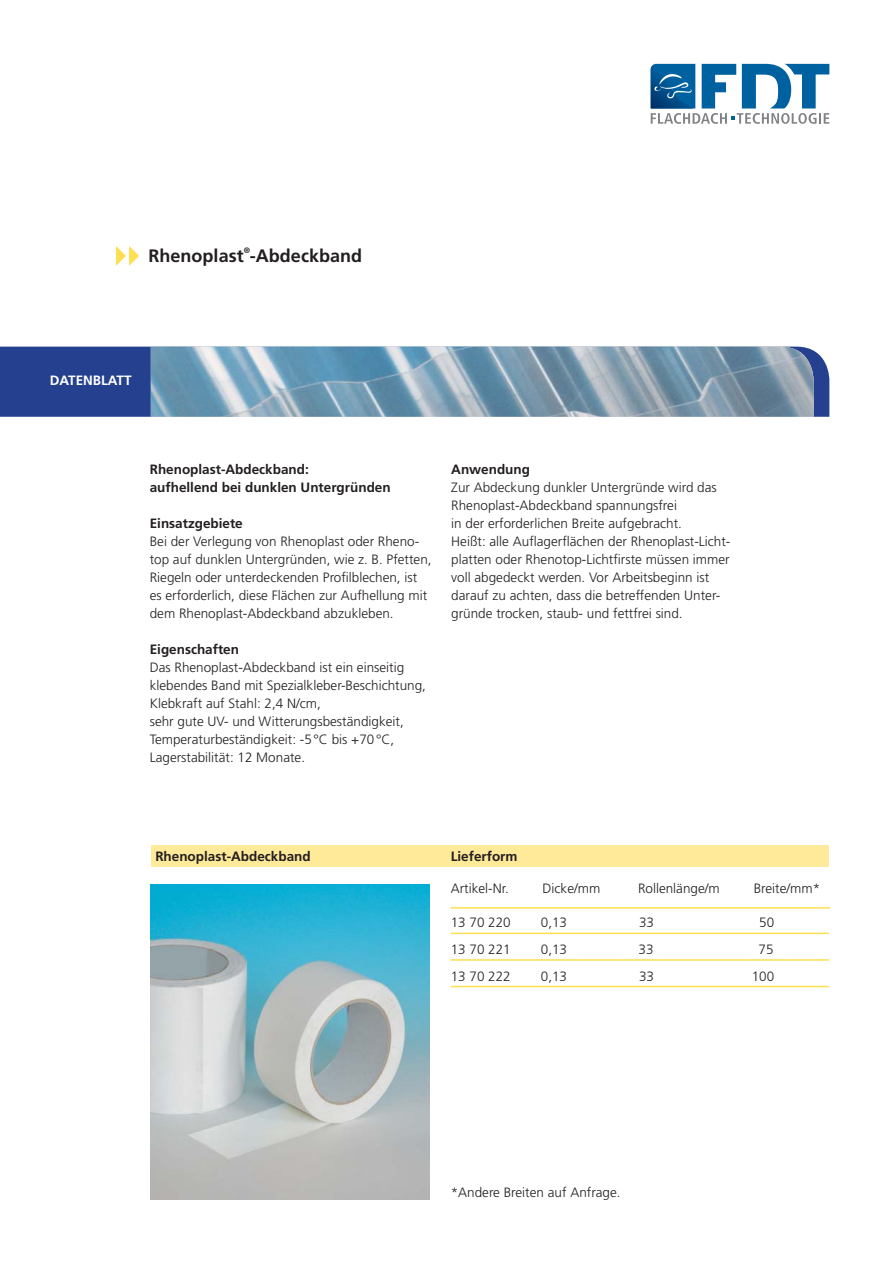
<style>
.page{position:relative;width:893px;height:1263px;background:#fff}
.page>*{position:absolute;margin:0;border:0;box-sizing:border-box;transform-origin:0 0}
.t1{font:700 18px "Frutiger";color:#231f20}
.t2{font:300 13.5px/18px "Frutiger";color:#231f20}
.t3{font:700 13.5px/18px "Frutiger";color:#231f20}
.t4{font:700 13.5px "Frutiger";color:#fff}
.t5{font:700 7.8px "Frutiger";color:#231f20}
</style>
<div class="page">
<div style="left:151px;top:846px;width:678px;height:21px;background:#ffea99"></div>
<div style="left:0;top:347px;width:829px;height:70px;background:#25408e"></div>
<svg style="left:116px;top:246px;width:23px;height:20px"></svg>
<img style="left:151px;top:347px;width:662px;height:70px">
<img style="left:151px;top:884px;width:278px;height:315px">
<hr style="left:451px;top:907px;width:378px;height:2px;background:#ffde4f">
<hr style="left:451px;top:933px;width:378px;height:1px;background:#ffde4f">
<hr style="left:451px;top:959px;width:378px;height:2px;background:#ffde4f">
<hr style="left:451px;top:986px;width:378px;height:1px;background:#ffde4f">
<svg style="left:650px;top:64px;width:179px;height:60px"></svg>
<p class="t5" style="left:244px;top:247px;width:8px">®</p>
<h1 class="t1" style="left:149px;top:248px;width:215px">Rhenoplast -Abdeckband</h1>
<p class="t4" style="left:50px;top:375px;width:83px">DATENBLATT</p>
<p class="t3" style="left:150px;top:461px;width:242px">Rhenoplast-Abdeckband:<br>aufhellend bei dunklen Untergründen</p>
<p class="t3" style="left:150px;top:515px;width:95px">Einsatzgebiete</p>
<p class="t2" style="left:150px;top:533px;width:283px">Bei der Verlegung von Rhenoplast oder Rheno&shy;top auf dunklen Untergründen, wie z. B. Pfetten, Riegeln oder unterdeckenden Profilblechen, ist es erforderlich, diese Flächen zur Aufhellung mit dem Rhenoplast-Abdeckband abzukleben.</p>
<p class="t3" style="left:150px;top:641px;width:91px">Eigenschaften</p>
<p class="t2" style="left:150px;top:659px;width:278px">Das Rhenoplast-Abdeckband ist ein einseitig klebendes Band mit Spezialkleber-Beschichtung, Klebkraft auf Stahl: 2,4 N/cm,<br>sehr gute UV- und Witterungsbeständigkeit, Temperaturbeständigkeit: -5 °C bis +70 °C, Lagerstabilität: 12 Monate.</p>
<p class="t3" style="left:451px;top:461px;width:80px">Anwendung</p>
<p class="t2" style="left:451px;top:479px;width:281px">Zur Abdeckung dunkler Untergründe wird das Rhenoplast-Abdeckband spannungsfrei<br>in der erforderlichen Breite aufgebracht.<br>Heißt: alle Auflagerflächen der Rhenoplast-Licht&shy;platten oder Rhenotop-Lichtfirste müssen immer voll abgedeckt werden. Vor Arbeitsbeginn ist darauf zu achten, dass die betreffenden Unter&shy;gründe trocken, staub- und fettfrei sind.</p>
<p class="t3" style="left:155px;top:848px;width:157px">Rhenoplast-Abdeckband</p>
<p class="t3" style="left:450px;top:848px;width:68px">Lieferform</p>
<p class="t2" style="left:450px;top:880px;width:60px">Artikel-Nr.</p>
<p class="t2" style="left:542px;top:880px;width:59px">Dicke/mm</p>
<p class="t2" style="left:638px;top:880px;width:83px">Rollenlänge/m</p>
<p class="t2" style="left:753px;top:880px;width:68px">Breite/mm*</p>
<p class="t2" style="left:450px;top:914px;width:62px">13 70 220</p>
<p class="t2" style="left:541px;top:914px;width:28px">0,13</p>
<p class="t2" style="left:639px;top:914px;width:17px">33</p>
<p class="t2" style="left:759px;top:914px;width:17px">50</p>
<p class="t2" style="left:450px;top:941px;width:62px">13 70 221</p>
<p class="t2" style="left:541px;top:941px;width:28px">0,13</p>
<p class="t2" style="left:638px;top:941px;width:17px">33</p>
<p class="t2" style="left:758px;top:941px;width:17px">75</p>
<p class="t2" style="left:450px;top:968px;width:62px">13 70 222</p>
<p class="t2" style="left:541px;top:968px;width:28px">0,13</p>
<p class="t2" style="left:639px;top:968px;width:17px">33</p>
<p class="t2" style="left:751px;top:968px;width:24px">100</p>
<p class="t2" style="left:450px;top:1184px;width:171px">*Andere Breiten auf Anfrage.</p>
</div>
